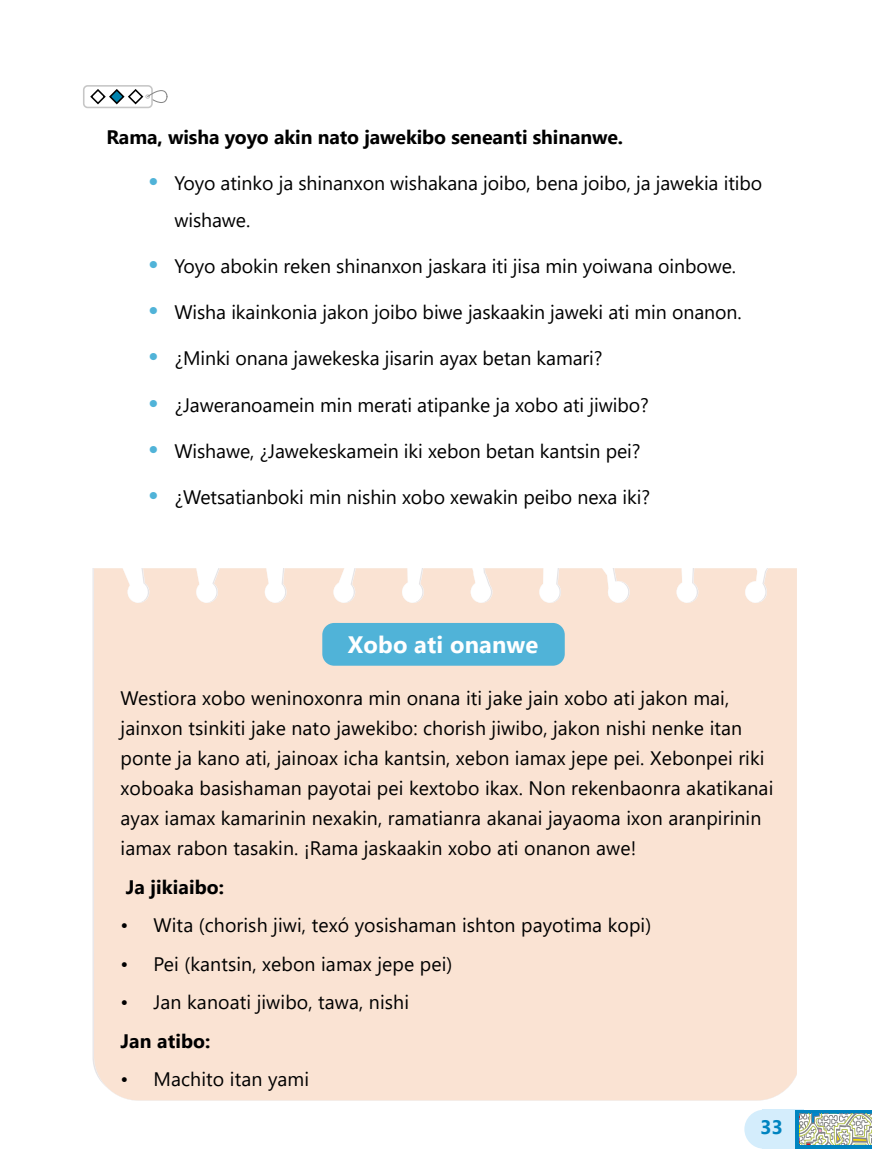
<style>
.page{position:relative;width:872px;height:1170px;background:#fff}
.page>*{position:absolute;margin:0;border:0;box-sizing:border-box;transform-origin:0 0}
.t1{font:700 23.7px "Segoe UI";letter-spacing:.005em;color:#fff}
.t2{font:19.5px/30px "Segoe UI";letter-spacing:.005em;color:#000}
.t3{font:700 19.5px "Segoe UI";letter-spacing:-.005em;color:#000}
.t4{font:700 19.5px "Segoe UI";color:#0084c0}
.s1{font-family:"Gotham Rounded";font-weight:700;font-size:24px;color:#50b3d8}
</style>
<div class="page">
<div style="left:762px;top:1109px;width:42px;height:39px;background:#d4edfc"></div>
<div style="left:744px;top:1109px;width:39px;height:39px;background:#d4edfc;border-radius:50%"></div>
<svg style="left:795px;top:1110px;width:77px;height:38px"></svg>
<svg style="left:800px;top:1113px;width:72px;height:31px"></svg>
<div style="left:94px;top:568px;width:703px;height:532px;background:#fae3d3"></div>
<div style="left:83px;top:85px;width:70px;height:23px;border:2px solid #c6c6c6;border-radius:4px"></div>
<svg style="left:90px;top:88px;width:77px;height:17px"></svg>
<div style="left:322px;top:623px;width:243px;height:42px;background:#50b3d8;border-radius:12px"></div>
<p class="t3" style="left:106px;top:118px;width:518px">Rama, wisha yoyo akin nato jawekibo seneanti shinanwe.</p>
<p class="t2" style="left:174px;top:162px;width:589px;line-height:37.5px;text-indent:-27px"><span class="s1">•</span> Yoyo atinko ja shinanxon wishakana joibo, bena joibo, ja jawekia itibo wishawe.</p>
<p class="t2" style="left:147px;top:250px;width:590px"><span class="s1">•</span> Yoyo abokin reken shinanxon jaskara iti jisa min yoiwana oinbowe.</p>
<p class="t2" style="left:147px;top:296px;width:596px"><span class="s1">•</span> Wisha ikainkonia jakon joibo biwe jaskaakin jaweki ati min onanon.</p>
<p class="t2" style="left:147px;top:342px;width:457px"><span class="s1">•</span> ¿Minki onana jawekeska jisarin ayax betan kamari?</p>
<p class="t2" style="left:147px;top:388px;width:503px"><span class="s1">•</span> ¿Jaweranoamein min merati atipanke ja xobo ati jiwibo?</p>
<p class="t2" style="left:147px;top:434px;width:495px"><span class="s1">•</span> Wishawe, ¿Jawekeskamein iki xebon betan kantsin pei?</p>
<p class="t2" style="left:147px;top:480px;width:504px"><span class="s1">•</span> ¿Wetsatianboki min nishin xobo xewakin peibo nexa iki?</p>
<p class="t1" style="left:348px;top:622px;width:192px">Xobo ati onanwe</p>
<p class="t2" style="left:120px;top:681px;width:654px">Westiora xobo weninoxonra min onana iti jake jain xobo ati jakon mai, jainxon tsinkiti jake nato jawekibo: chorish jiwibo, jakon nishi nenke itan ponte ja kano ati, jainoax icha kantsin, xebon iamax jepe pei. Xebonpei riki xoboaka basishaman payotai pei kextobo ikax. Non rekenbaonra akatikanai ayax iamax kamarinin nexakin, ramatianra akanai jayaoma ixon aranpirinin iamax rabon tasakin. ¡Rama jaskaakin xobo ati onanon awe!</p>
<p class="t3" style="left:126px;top:868px;width:100px">Ja jikiaibo:</p>
<p class="t2" style="left:120px;top:908px;width:532px">• Wita (chorish jiwi, texó yosishaman ishton payotima kopi)</p>
<p class="t2" style="left:120px;top:946px;width:333px">• Pei (kantsin, xebon iamax jepe pei)</p>
<p class="t2" style="left:120px;top:985px;width:290px">• Jan kanoati jiwibo, tawa, nishi</p>
<p class="t3" style="left:120px;top:1022px;width:91px">Jan atibo:</p>
<p class="t2" style="left:120px;top:1062px;width:190px">• Machito itan yami</p>
<p class="t4" style="left:760px;top:1108px;width:24px">33</p>
</div>
